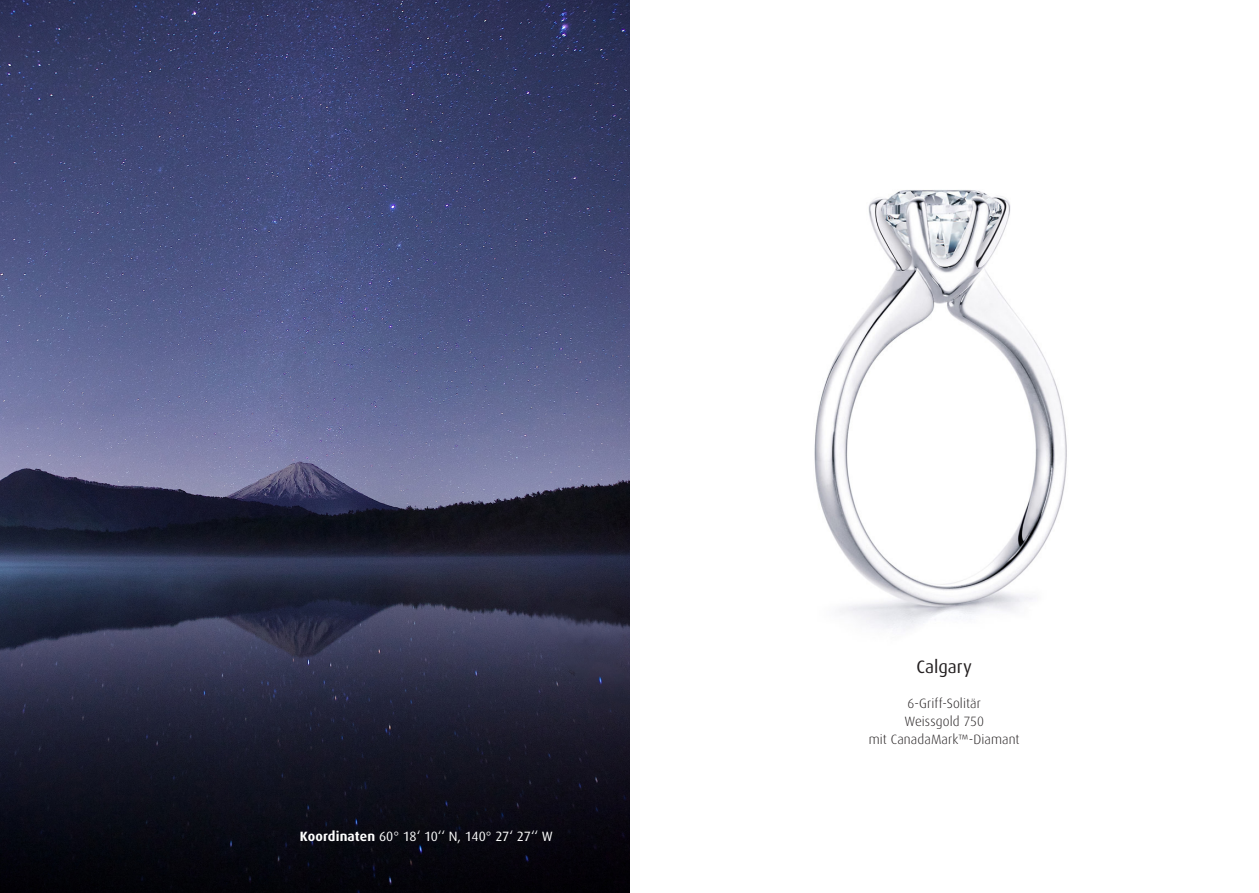
<style>
.page{position:relative;width:1259px;height:893px;background:#fff}
.page>*{position:absolute;margin:0;border:0;box-sizing:border-box;transform-origin:0 0}
.t1{font:18px "Dax";color:#231f20}
.t2{font:300 13.5px/18px "Dax";letter-spacing:.01em;color:#231f20;text-align:center}
.t3{font:13.5px "Dax";letter-spacing:-.015em;color:#fff}
.s1{font-weight:700}
</style>
<div class="page">
<img style="left:814px;top:190px;width:253px;height:441px">
<img style="left:0;top:0;width:629px;height:893px">
<p class="t3" style="left:300px;top:829px;width:255px"><span class="s1">Koordinaten</span> 60° 18‘ 10‘‘ N, 140° 27‘ 27‘‘ W</p>
<h1 class="t1" style="left:916px;top:657px;width:57px">Calgary</h1>
<p class="t2" style="left:869px;top:695px;width:152px">6-Griff-Solitär<br>Weissgold 750<br>mit CanadaMark™-Diamant</p>
</div>
